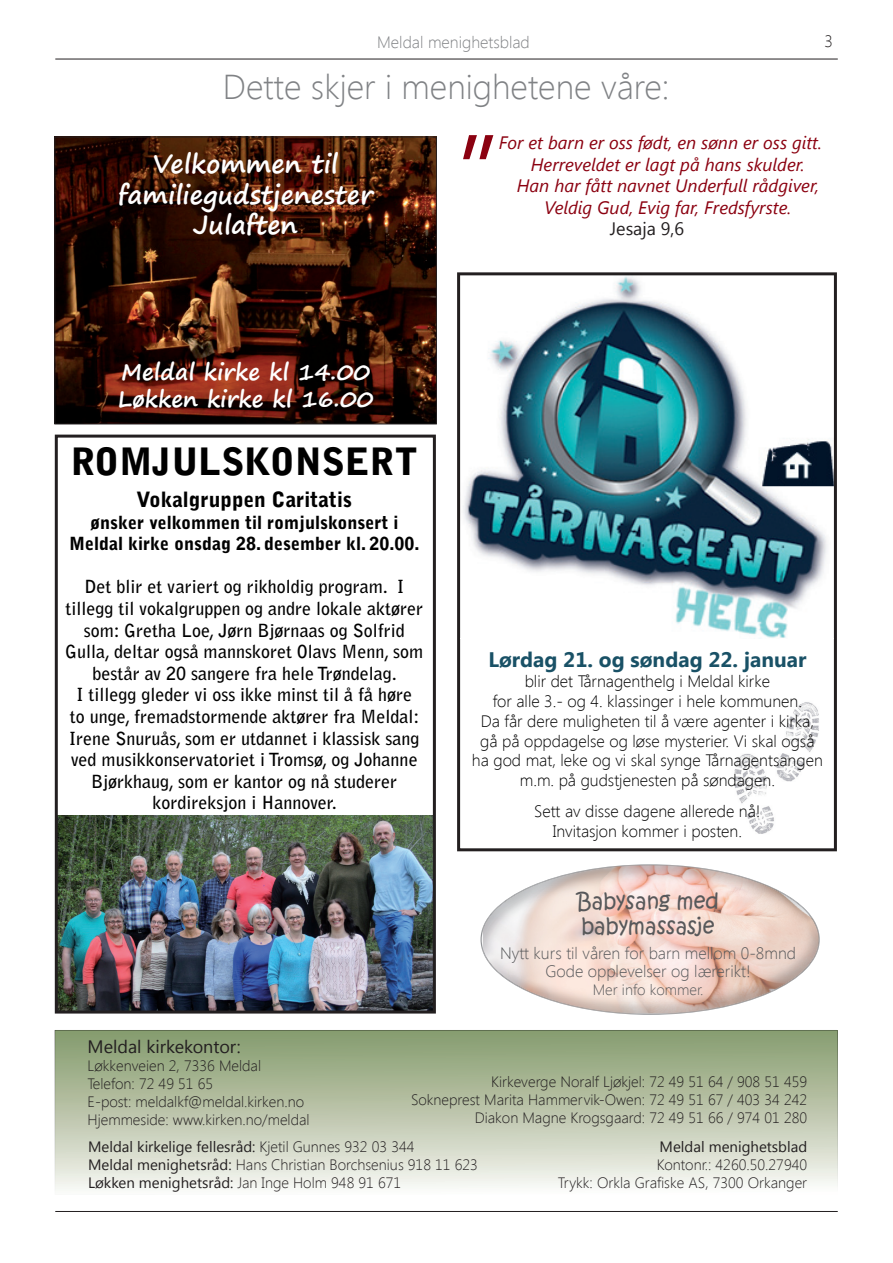
<style>
.page{position:relative;width:893px;height:1263px;background:#fff}
.page>*{position:absolute;margin:0;border:0;box-sizing:border-box;transform-origin:0 0}
.t1{font:110.55px "Segoe UI";color:#8b0110}
.t2{font:900 37.5px "Bell Gothic Std";color:#000}
.t3{font:300 34.5px "Segoe UI";color:#808285}
.t4{font:700 25.5px/30.6px "Segoe Print";color:#fff;text-align:center}
.t5{font:700 22.5px/27px "Segoe Print";color:#fff}
.t6{font:700 21px "Segoe UI";color:#195166}
.t7{font:21px/25.2px "Kristen ITC";color:#57585a}
.t8{font:900 21px "Bell Gothic Std";color:#000}
.t9{font:700 18px/21.6px "Bell Gothic Std";color:#000;text-align:center}
.t10{font:italic 18px "Segoe UI";color:#8b0110}
.t11{font:900 18px/21.6px "Bell Gothic Std";color:#000;text-align:center}
.t12{font:18px "Segoe UI";color:#231f20}
.t13{font:300 16.5px/19.8px "Segoe UI";color:#000;text-align:center}
.t14{font:300 16.5px/18px "Segoe UI";color:#57585a;text-align:center}
.t15{font:300 16.5px "Segoe UI";color:#808285}
.t16{font:300 16.5px "Segoe UI";color:#231f20}
.t17{font:300 15px/18px "Segoe UI";color:#231f20;text-align:right}
.t18{font:15px "Segoe UI";color:#231f20}
.t19{font:300 15px "Segoe UI";color:#57585a}
.s1{font-weight:400}
</style>
<div class="page">
<svg style="left:457px;top:272px;width:380px;height:579px"></svg>
<img style="left:727px;top:696px;width:101px;height:143px">
<img style="left:55px;top:1030px;width:782px;height:161px">
<hr style="left:55px;top:59px;width:783px;height:1px;background:#231f20">
<hr style="left:55px;top:1211px;width:783px;height:1px;background:#231f20">
<img style="left:480px;top:864px;width:340px;height:151px">
<img style="left:483px;top:865px;width:336px;height:148px">
<img style="left:483px;top:948px;width:162px;height:65px">
<img style="left:650px;top:865px;width:119px;height:22px">
<img style="left:59px;top:816px;width:373px;height:193px">
<div style="left:55px;top:435px;width:381px;height:578px;border:3px solid #231f20"></div>
<img style="left:56px;top:139px;width:379px;height:283px">
<div style="left:54px;top:137px;width:383px;height:287px;border:1px solid #231f20"></div>
<img style="left:459px;top:274px;width:375px;height:364px">
<p class="t15" style="left:377px;top:31px;width:154px">Meldal menighetsblad</p>
<p class="t16" style="left:824px;top:30px;width:10px">3</p>
<h3 class="t3" style="left:223px;top:63px;width:448px">Dette skjer i menighetene våre:</h3>
<h3 class="t4" style="left:118px;top:148px;width:256px">Velkommen til familiegudstjenester<br>Julaften</h3>
<h1 class="t1" style="left:457px;top:98px;width:43px">”</h1>
<p class="t10" style="left:499px;top:130px;width:325px">For et barn er oss født, en sønn er oss gitt.</p>
<p class="t10" style="left:531px;top:152px;width:275px">Herreveldet er lagt på hans skulder.</p>
<p class="t10" style="left:517px;top:173px;width:304px">Han har fått navnet Underfull rådgiver,</p>
<p class="t10" style="left:544px;top:195px;width:249px">Veldig Gud, Evig far, Fredsfyrste.</p>
<p class="t12" style="left:610px;top:217px;width:76px">Jesaja 9,6</p>
<h3 class="t5" style="left:118px;top:358px;width:257px">Meldal kirke kl 14.00<br>Løkken kirke kl 16.00</h3>
<h2 class="t2" style="left:71px;top:439px;width:349px">ROMJULSKONSERT</h2>
<h3 class="t8" style="left:136px;top:487px;width:217px">Vokalgruppen Caritatis</h3>
<p class="t11" style="left:69px;top:512px;width:352px">ønsker velkommen til romjulskonsert i<br>Meldal kirke onsdag 28. desember kl. 20.00.</p>
<p class="t9" style="left:65px;top:576px;width:359px">Det blir et variert og rikholdig program. I tillegg til vokalgruppen og andre lokale aktører som: Gretha Loe, Jørn Bjørnaas og Solfrid Gulla, deltar også mannskoret Olavs Menn, som består av 20 sangere fra hele Trøndelag.<br>I tillegg gleder vi oss ikke minst til å få høre<br>to unge, fremadstormende aktører fra Meldal:<br>Irene Snuruås, som er utdannet i klassisk sang ved musikkonservatoriet i Tromsø, og Johanne Bjørkhaug, som er kantor og nå studerer kordireksjon i Hannover.</p>
<h3 class="t6" style="left:488px;top:645px;width:320px">Lørdag 21. og søndag 22. januar</h3>
<p class="t13" style="left:472px;top:671px;width:352px">blir det Tårnagenthelg i Meldal kirke<br>for alle 3.- og 4. klassinger i hele kommunen.<br>Da får dere muligheten til å være agenter i kirka, gå på oppdagelse og løse mysterier. Vi skal også ha god mat, leke og vi skal synge Tårnagentsangen m.m. på gudstjenesten på søndagen.</p>
<p class="t13" style="left:534px;top:800px;width:228px">Sett av disse dagene allerede nå!<br>Invitasjon kommer i posten.</p>
<h3 class="t7" style="left:577px;top:889px;width:143px">Babysang med babymassasje</h3>
<p class="t14" style="left:500px;top:944px;width:297px">Nytt kurs til våren for barn mellom 0-8mnd<br>Gode opplevelser og lærerikt!</p>
<p class="t19" style="left:593px;top:979px;width:112px">Mer info kommer.</p>
<p class="t12" style="left:88px;top:1034px;width:155px">Meldal kirkekontor:</p>
<p class="t17" style="left:88px;top:1056px;width:224px;text-align:left">Løkkenveien 2, 7336 Meldal<br>Telefon: 72 49 51 65<br>E-post: meldalkf@meldal.kirken.no<br>Hjemmeside: www.kirken.no/meldal</p>
<p class="t17" style="left:411px;top:1072px;width:398px">Kirkeverge Noralf Ljøkjel: 72 49 51 64 / 908 51 459<br>Sokneprest Marita Hammervik-Owen: 72 49 51 67 / 403 34 242<br>Diakon Magne Krogsgaard: 72 49 51 66 / 974 01 280</p>
<p class="t17" style="left:88px;top:1137px;width:391px;text-align:left"><span class="s1">Meldal kirkelige fellesråd:</span> Kjetil Gunnes 932 03 344<br><span class="s1">Meldal menighetsråd:</span> Hans Christian Borchsenius 918 11 623<br><span class="s1">Løkken menighetsråd:</span> Jan Inge Holm 948 91 671</p>
<p class="t18" style="left:660px;top:1136px;width:149px">Meldal menighetsblad</p>
<p class="t17" style="left:558px;top:1155px;width:251px">Kontonr.: 4260.50.27940<br>Trykk: Orkla Grafiske AS, 7300 Orkanger</p>
</div>
